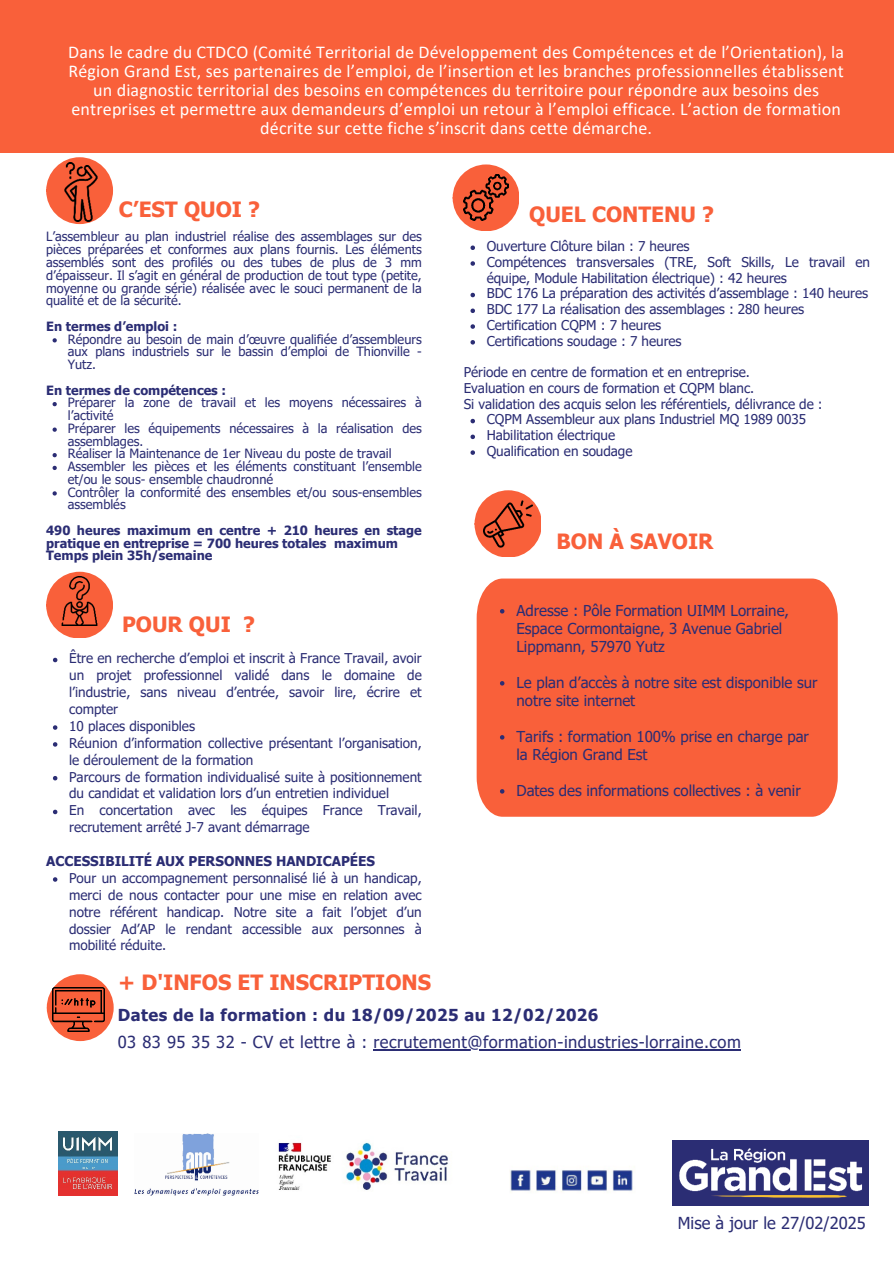
<style>
.page{position:relative;width:894px;height:1264px;background:#fff}
.page>*{position:absolute;margin:0;border:0;box-sizing:border-box;transform-origin:0 0}
.t1{font:700 21px "Tahoma";color:#f9603a}
.t2{font:18px/19.2px "Calibri";letter-spacing:.01em;color:#fff;text-align:center}
.t3{font:16.5px/27px "Tahoma";letter-spacing:.03em;color:#2b2d74}
.t4{font:16.5px "Tahoma";color:#2b2d74}
.t5{font:15px/18px "Tahoma";color:#2b2d74}
.t6{font:13.5px/16.8px "Tahoma";letter-spacing:-.005em;color:#2b2d74}
.t7{font:700 13.5px "Tahoma";color:#2b2d74}
.t8{font:12.75px/12.8px "Tahoma";color:#2b2d74}
.t9{font:700 12.75px/12.8px "Tahoma";color:#2b2d74}
.s1{font-weight:700}
</style>
<div class="page">
<div style="left:0;top:0;width:893px;height:153px;background:#f9603a"></div>
<div style="left:476px;top:578px;width:361px;height:238px;background:#f9603a"></div>
<svg style="left:46px;top:571px;width:66px;height:67px"></svg>
<img style="left:55px;top:576px;width:49px;height:49px">
<svg style="left:46px;top:157px;width:67px;height:67px"></svg>
<img style="left:51px;top:162px;width:60px;height:60px">
<svg style="left:452px;top:164px;width:66px;height:66px"></svg>
<img style="left:463px;top:174px;width:45px;height:46px">
<svg style="left:474px;top:490px;width:67px;height:67px"></svg>
<img style="left:483px;top:499px;width:49px;height:49px">
<svg style="left:47px;top:974px;width:67px;height:67px"></svg>
<img style="left:52px;top:983px;width:52px;height:52px">
<img style="left:510px;top:1170px;width:123px;height:22px">
<img style="left:672px;top:1140px;width:196px;height:65px">
<svg style="left:53px;top:338px;width:4px;height:4px"></svg>
<svg style="left:53px;top:402px;width:4px;height:4px"></svg>
<svg style="left:53px;top:427px;width:4px;height:5px"></svg>
<svg style="left:53px;top:453px;width:4px;height:4px"></svg>
<svg style="left:53px;top:466px;width:4px;height:4px"></svg>
<svg style="left:53px;top:491px;width:4px;height:4px"></svg>
<hr style="left:373px;top:1049px;width:368px;height:1px;background:#2b2d74">
<img style="left:58px;top:1131px;width:60px;height:64px">
<img style="left:135px;top:1133px;width:123px;height:62px">
<img style="left:278px;top:1142px;width:170px;height:48px">
<svg style="left:470px;top:245px;width:5px;height:5px"></svg>
<svg style="left:470px;top:261px;width:5px;height:5px"></svg>
<svg style="left:470px;top:293px;width:5px;height:4px"></svg>
<svg style="left:470px;top:308px;width:5px;height:5px"></svg>
<svg style="left:470px;top:324px;width:5px;height:5px"></svg>
<svg style="left:470px;top:340px;width:5px;height:4px"></svg>
<svg style="left:470px;top:419px;width:5px;height:4px"></svg>
<svg style="left:470px;top:434px;width:5px;height:5px"></svg>
<svg style="left:470px;top:450px;width:5px;height:5px"></svg>
<svg style="left:53px;top:657px;width:4px;height:5px"></svg>
<svg style="left:53px;top:725px;width:4px;height:4px"></svg>
<svg style="left:53px;top:742px;width:4px;height:4px"></svg>
<svg style="left:53px;top:776px;width:4px;height:4px"></svg>
<svg style="left:53px;top:809px;width:4px;height:5px"></svg>
<svg style="left:53px;top:877px;width:4px;height:4px"></svg>
<svg style="left:500px;top:609px;width:4px;height:4px"></svg>
<svg style="left:500px;top:681px;width:4px;height:4px"></svg>
<svg style="left:500px;top:735px;width:4px;height:4px"></svg>
<svg style="left:500px;top:789px;width:4px;height:4px"></svg>
<h2 class="t2" style="left:68px;top:44px;width:777px">Dans le cadre du CTDCO (Comité Territorial de Développement des Compétences et de l’Orientation), la Région Grand Est, ses partenaires de l’emploi, de l’insertion et les branches professionnelles établissent un diagnostic territorial des besoins en compétences du territoire pour répondre aux besoins des entreprises et permettre aux demandeurs d’emploi un retour à l’emploi efficace. L’action de formation décrite sur cette fiche s’inscrit dans cette démarche.</h2>
<p class="t1" style="left:119px;top:196px;width:143px">C’EST QUOI ?</p>
<h5 class="t8" style="left:46px;top:230px;width:377px;text-align:justify">L’assembleur au plan industriel réalise des assemblages sur des pièces préparées et conformes aux plans fournis. Les éléments assemblés sont des profilés ou des tubes de plus de 3 mm d’épaisseur. Il s’agit en général de production de tout type (petite, moyenne ou grande série) réalisée avec le souci permanent de la qualité et de la sécurité.</h5>
<p class="t9" style="left:46px;top:319px;width:133px">En termes d’emploi :</p>
<h5 class="t8" style="left:68px;top:332px;width:355px;text-align:justify">Répondre au besoin de main d’œuvre qualifiée d’assembleurs aux plans industriels sur le bassin d’emploi de Thionville - Yutz.</h5>
<p class="t9" style="left:46px;top:383px;width:181px">En termes de compétences :</p>
<p class="t8" style="left:68px;top:396px;width:355px">Préparer la zone de travail et les moyens nécessaires à l’activité</p>
<p class="t8" style="left:68px;top:421px;width:355px">Préparer les équipements nécessaires à la réalisation des assemblages.</p>
<p class="t8" style="left:68px;top:447px;width:325px">Réaliser la Maintenance de 1er Niveau du poste de travail</p>
<p class="t8" style="left:68px;top:459px;width:355px">Assembler les pièces et les éléments constituant l’ensemble et/ou le sous- ensemble chaudronné</p>
<h5 class="t8" style="left:68px;top:485px;width:355px">Contrôler la conformité des ensembles et/ou sous-ensembles assemblés</h5>
<p class="t9" style="left:46px;top:523px;width:377px">490 heures maximum en centre + 210 heures en stage pratique en entreprise = 700 heures totales maximum<br>Temps plein 35h/semaine</p>
<p class="t1" style="left:122px;top:611px;width:134px">POUR QUI ?</p>
<h1 class="t6" style="left:69px;top:649px;width:354px;text-align:justify">Être en recherche d’emploi et inscrit à France Travail, avoir un projet professionnel validé dans le domaine de l’industrie, sans niveau d’entrée, savoir lire, écrire et compter</h1>
<p class="t6" style="left:69px;top:717px;width:127px">10 places disponibles</p>
<p class="t6" style="left:69px;top:734px;width:354px">Réunion d’information collective présentant l’organisation, le déroulement de la formation</p>
<p class="t6" style="left:69px;top:767px;width:354px">Parcours de formation individualisé suite à positionnement du candidat et validation lors d’un entretien individuel</p>
<p class="t6" style="left:69px;top:801px;width:354px">En concertation avec les équipes France Travail, recrutement arrêté J-7 avant démarrage</p>
<p class="t7" style="left:46px;top:852px;width:330px">ACCESSIBILITÉ AUX PERSONNES HANDICAPÉES</p>
<h1 class="t6" style="left:69px;top:869px;width:354px;text-align:justify">Pour un accompagnement personnalisé lié à un handicap, merci de nous contacter pour une mise en relation avec notre référent handicap. Notre site a fait l’objet d’un dossier Ad’AP le rendant accessible aux personnes à mobilité réduite.</h1>
<h1 class="t1" style="left:118px;top:969px;width:314px">+ D'INFOS ET INSCRIPTIONS</h1>
<h1 class="t1" style="left:529px;top:201px;width:186px">QUEL CONTENU ?</h1>
<p class="t6" style="left:486px;top:237px;width:204px">Ouverture Clôture bilan : 7 heures</p>
<p class="t6" style="left:486px;top:254px;width:385px;line-height:15.8px">Compétences transversales (TRE, Soft Skills, Le travail en équipe, Module Habilitation électrique) : 42 heures</p>
<p class="t6" style="left:486px;top:285px;width:383px">BDC 176 La préparation des activités d’assemblage : 140 heures</p>
<h4 class="t6" style="left:486px;top:300px;width:319px">BDC 177 La réalisation des assemblages : 280 heures</h4>
<p class="t6" style="left:486px;top:316px;width:176px">Certification CQPM : 7 heures</p>
<p class="t6" style="left:486px;top:332px;width:196px">Certifications soudage : 7 heures</p>
<p class="t6" style="left:463px;top:364px;width:360px;line-height:15.8px">Période en centre de formation et en entreprise.<br>Evaluation en cours de formation et CQPM blanc.<br>Si validation des acquis selon les référentiels, délivrance de :</p>
<p class="t6" style="left:486px;top:411px;width:321px;line-height:15.8px">CQPM Assembleur aux plans Industriel MQ 1989 0035<br>Habilitation électrique<br>Qualification en soudage</p>
<p class="t1" style="left:556px;top:527px;width:158px">BON À SAVOIR</p>
<p class="t5" style="left:516px;top:601px;width:274px">Adresse : Pôle Formation UIMM Lorraine,<br>Espace Cormontaigne, 3 Avenue Gabriel<br>Lippmann, 57970 Yutz</p>
<p class="t5" style="left:516px;top:673px;width:302px">Le plan d’accès à notre site est disponible sur notre site internet</p>
<p class="t5" style="left:516px;top:727px;width:294px">Tarifs : formation 100% prise en charge par la Région Grand Est</p>
<p class="t5" style="left:516px;top:781px;width:286px">Dates des informations collectives : à venir</p>
<p class="t3" style="left:118px;top:1001px;width:624px"><span class="s1">Dates de la formation : du 18/09/2025 au 12/02/2026<br></span>03 83 95 35 32 - CV et lettre à : recrutement@formation-industries-lorraine.com</p>
<p class="t4" style="left:677px;top:1212px;width:189px">Mise à jour le 27/02/2025</p>
</div>
